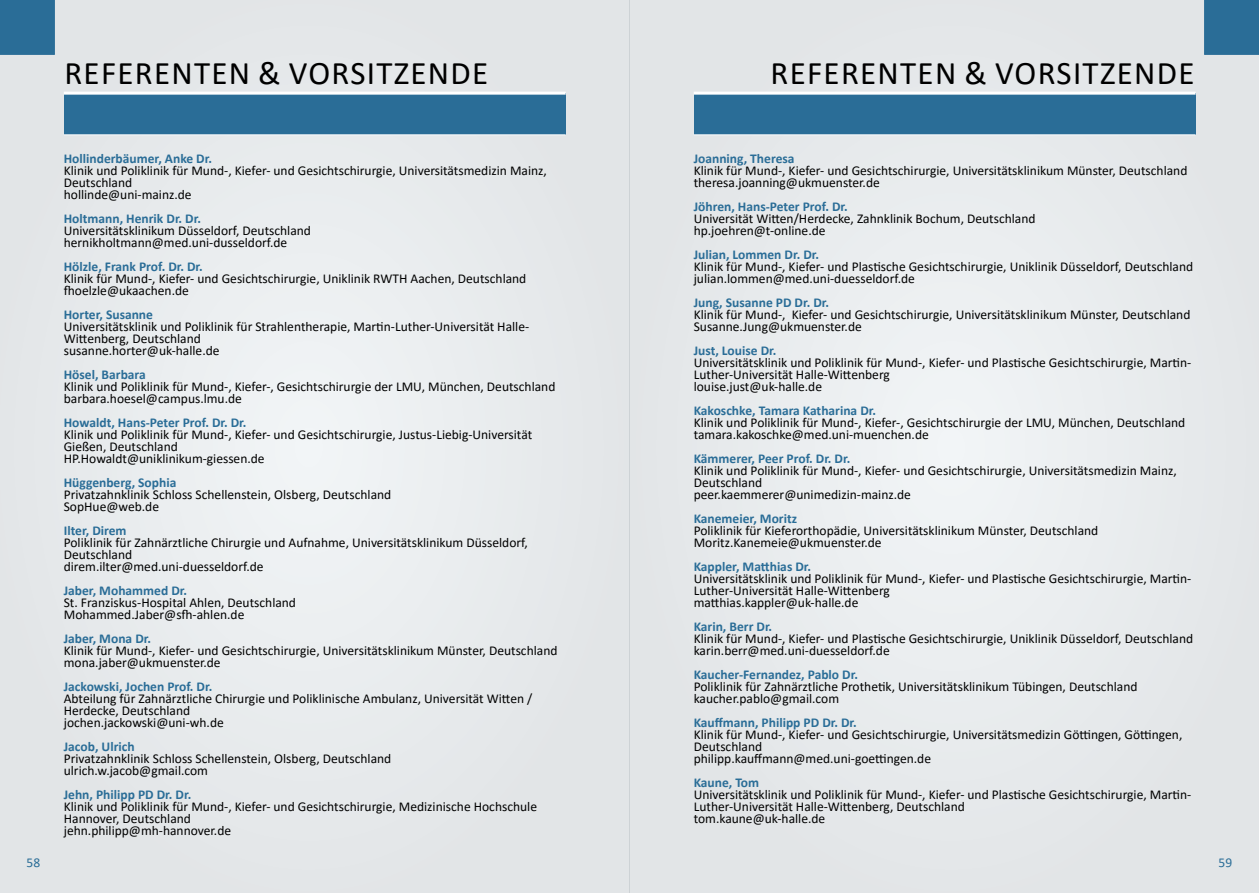
<style>
.page{position:relative;width:1259px;height:893px;background:#fff}
.page>*{position:absolute;margin:0;border:0;box-sizing:border-box;transform-origin:0 0}
.t1{font:33px "Calibri";letter-spacing:.04em;color:#000}
.t2{font:13.5px/12px "Calibri";color:#000}
.t3{font:700 13.5px "Calibri";color:#2a6d97}
.t4{font:13.5px "Calibri";color:#2a6d97}
</style>
<div class="page">
<div style="left:629px;top:0;width:630px;height:893px;background:#e6e9eb"></div>
<div style="left:1204px;top:0;width:55px;height:55px;background:#2a6d97"></div>
<div style="left:0;top:0;width:629px;height:893px;background:#e6e9eb"></div>
<div style="left:0;top:0;width:55px;height:55px;background:#2a6d97"></div>
<div style="left:64px;top:93px;width:502px;height:42px;background:#2a6d97"></div>
<hr style="left:64px;top:92px;width:502px;height:3px;background:#fff">
<hr style="left:64px;top:135px;width:502px;height:1px;background:#fff">
<div style="left:693px;top:93px;width:502px;height:42px;background:#2a6d97"></div>
<hr style="left:693px;top:92px;width:502px;height:3px;background:#fff">
<hr style="left:693px;top:135px;width:502px;height:1px;background:#fff">
<h1 class="t1" style="left:64px;top:50px;width:425px">REFERENTEN &amp; VORSITZENDE</h1>
<h1 class="t1" style="left:770px;top:50px;width:425px">REFERENTEN &amp; VORSITZENDE</h1>
<p class="t3" style="left:64px;top:149px;width:150px">Hollinderbäumer, Anke Dr.</p>
<p class="t2" style="left:64px;top:164px;width:484px">Klinik und Poliklinik für Mund-, Kiefer- und Gesichtschirurgie, Universitätsmedizin Mainz,<br>Deutschland<br>hollinde@uni-mainz.de</p>
<p class="t3" style="left:64px;top:209px;width:139px">Holtmann, Henrik Dr. Dr.</p>
<p class="t2" style="left:64px;top:224px;width:249px">Universitätsklinikum Düsseldorf, Deutschland hernikholtmann@med.uni-dusseldorf.de</p>
<p class="t3" style="left:64px;top:257px;width:141px">Hölzle, Frank Prof. Dr. Dr.</p>
<p class="t2" style="left:64px;top:272px;width:464px">Klinik für Mund-, Kiefer- und Gesichtschirurgie, Uniklinik RWTH Aachen, Deutschland fhoelzle@ukaachen.de</p>
<p class="t3" style="left:64px;top:305px;width:91px">Horter, Susanne</p>
<p class="t2" style="left:64px;top:320px;width:467px">Universitätsklinik und Poliklinik für Strahlentherapie, Martin-Luther-Universität Halle-<br>Wittenberg, Deutschland<br>susanne.horter@uk-halle.de</p>
<p class="t3" style="left:64px;top:365px;width:83px">Hösel, Barbara</p>
<p class="t2" style="left:64px;top:380px;width:493px">Klinik und Poliklinik für Mund-, Kiefer-, Gesichtschirurgie der LMU, München, Deutschland barbara.hoesel@campus.lmu.de</p>
<p class="t3" style="left:64px;top:413px;width:184px">Howaldt, Hans-Peter Prof. Dr. Dr.</p>
<p class="t2" style="left:64px;top:428px;width:470px">Klinik und Poliklinik für Mund-, Kiefer- und Gesichtschirurgie, Justus-Liebig-Universität<br>Gießen, Deutschland<br>HP.Howaldt@uniklinikum-giessen.de</p>
<p class="t3" style="left:64px;top:473px;width:114px">Hüggenberg, Sophia</p>
<p class="t2" style="left:64px;top:488px;width:329px">Privatzahnklinik Schloss Schellenstein, Olsberg, Deutschland<br>SopHue@web.de</p>
<p class="t3" style="left:64px;top:521px;width:64px">Ilter, Direm</p>
<p class="t2" style="left:64px;top:536px;width:465px">Poliklinik für Zahnärztliche Chirurgie und Aufnahme, Universitätsklinikum Düsseldorf,<br>Deutschland<br>direm.ilter@med.uni-duesseldorf.de</p>
<p class="t3" style="left:64px;top:581px;width:125px">Jaber, Mohammed Dr.</p>
<p class="t2" style="left:64px;top:596px;width:234px">St. Franziskus-Hospital Ahlen, Deutschland<br>Mohammed.Jaber@sfh-ahlen.de</p>
<p class="t3" style="left:64px;top:629px;width:89px">Jaber, Mona Dr.</p>
<p class="t2" style="left:64px;top:644px;width:495px">Klinik für Mund-, Kiefer- und Gesichtschirurgie, Universitätsklinikum Münster, Deutschland mona.jaber@ukmuenster.de</p>
<p class="t3" style="left:64px;top:677px;width:150px">Jackowski, Jochen Prof. Dr.</p>
<p class="t2" style="left:64px;top:692px;width:470px">Abteilung für Zahnärztliche Chirurgie und Poliklinische Ambulanz, Universität Witten /<br>Herdecke, Deutschland<br>jochen.jackowski@uni-wh.de</p>
<p class="t3" style="left:64px;top:737px;width:72px">Jacob, Ulrich</p>
<p class="t2" style="left:64px;top:752px;width:329px">Privatzahnklinik Schloss Schellenstein, Olsberg, Deutschland ulrich.w.jacob@gmail.com</p>
<p class="t3" style="left:64px;top:785px;width:129px">Jehn, Philipp PD Dr. Dr.</p>
<p class="t2" style="left:64px;top:800px;width:475px">Klinik und Poliklinik für Mund-, Kiefer- und Gesichtschirurgie, Medizinische Hochschule<br>Hannover, Deutschland<br>jehn.philipp@mh-hannover.de</p>
<p class="t3" style="left:693px;top:149px;width:102px">Joanning, Theresa</p>
<p class="t2" style="left:693px;top:164px;width:495px">Klinik für Mund-, Kiefer- und Gesichtschirurgie, Universitätsklinikum Münster, Deutschland theresa.joanning@ukmuenster.de</p>
<p class="t3" style="left:693px;top:197px;width:155px">Jöhren, Hans-Peter Prof. Dr.</p>
<p class="t2" style="left:693px;top:212px;width:343px">Universität Witten/Herdecke, Zahnklinik Bochum, Deutschland hp.joehren@t-online.de</p>
<p class="t3" style="left:693px;top:245px;width:127px">Julian, Lommen Dr. Dr.</p>
<p class="t2" style="left:693px;top:260px;width:501px">Klinik für Mund-, Kiefer- und Plastische Gesichtschirurgie, Uniklinik Düsseldorf, Deutschland julian.lommen@med.uni-duesseldorf.de</p>
<p class="t3" style="left:693px;top:293px;width:137px">Jung, Susanne PD Dr. Dr.</p>
<p class="t2" style="left:693px;top:308px;width:498px">Klinik für Mund-, Kiefer- und Gesichtschirurgie, Universitätsklinikum Münster, Deutschland<br>Susanne.Jung@ukmuenster.de</p>
<p class="t3" style="left:693px;top:341px;width:84px">Just, Louise Dr.</p>
<p class="t2" style="left:693px;top:356px;width:499px">Universitätsklinik und Poliklinik für Mund-, Kiefer- und Plastische Gesichtschirurgie, Martin-<br>Luther-Universität Halle-Wittenberg<br>louise.just@uk-halle.de</p>
<p class="t3" style="left:693px;top:401px;width:184px">Kakoschke, Tamara Katharina Dr.</p>
<p class="t2" style="left:693px;top:416px;width:493px">Klinik und Poliklinik für Mund-, Kiefer-, Gesichtschirurgie der LMU, München, Deutschland tamara.kakoschke@med.uni-muenchen.de</p>
<p class="t3" style="left:693px;top:449px;width:158px">Kämmerer, Peer Prof. Dr. Dr.</p>
<p class="t2" style="left:693px;top:464px;width:484px">Klinik und Poliklinik für Mund-, Kiefer- und Gesichtschirurgie, Universitätsmedizin Mainz,<br>Deutschland<br>peer.kaemmerer@unimedizin-mainz.de</p>
<p class="t3" style="left:693px;top:509px;width:105px">Kanemeier, Moritz</p>
<p class="t2" style="left:693px;top:524px;width:406px">Poliklinik für Kieferorthopädie, Universitätsklinikum Münster, Deutschland<br>Moritz.Kanemeie@ukmuenster.de</p>
<p class="t3" style="left:693px;top:557px;width:119px">Kappler, Matthias Dr.</p>
<p class="t2" style="left:693px;top:572px;width:499px">Universitätsklinik und Poliklinik für Mund-, Kiefer- und Plastische Gesichtschirurgie, Martin-<br>Luther-Universität Halle-Wittenberg<br>matthias.kappler@uk-halle.de</p>
<p class="t3" style="left:693px;top:617px;width:80px">Karin, Berr Dr.</p>
<p class="t2" style="left:693px;top:632px;width:501px">Klinik für Mund-, Kiefer- und Plastische Gesichtschirurgie, Uniklinik Düsseldorf, Deutschland karin.berr@med.uni-duesseldorf.de</p>
<p class="t3" style="left:693px;top:665px;width:166px">Kaucher-Fernandez, Pablo Dr.</p>
<p class="t2" style="left:693px;top:680px;width:445px">Poliklinik für Zahnärztliche Prothetik, Universitätsklinikum Tübingen, Deutschland kaucher.pablo@gmail.com</p>
<p class="t3" style="left:693px;top:713px;width:165px">Kauffmann, Philipp PD Dr. Dr.</p>
<p class="t2" style="left:693px;top:728px;width:490px">Klinik für Mund-, Kiefer- und Gesichtschirurgie, Universitätsmedizin Göttingen, Göttingen,<br>Deutschland<br>philipp.kauffmann@med.uni-goettingen.de</p>
<p class="t3" style="left:693px;top:773px;width:67px">Kaune, Tom</p>
<p class="t2" style="left:693px;top:789px;width:499px">Universitätsklinik und Poliklinik für Mund-, Kiefer- und Plastische Gesichtschirurgie, Martin-<br>Luther-Universität Halle-Wittenberg, Deutschland<br>tom.kaune@uk-halle.de</p>
<p class="t4" style="left:27px;top:853px;width:15px">58</p>
<p class="t4" style="left:1218px;top:853px;width:15px">59</p>
</div>
